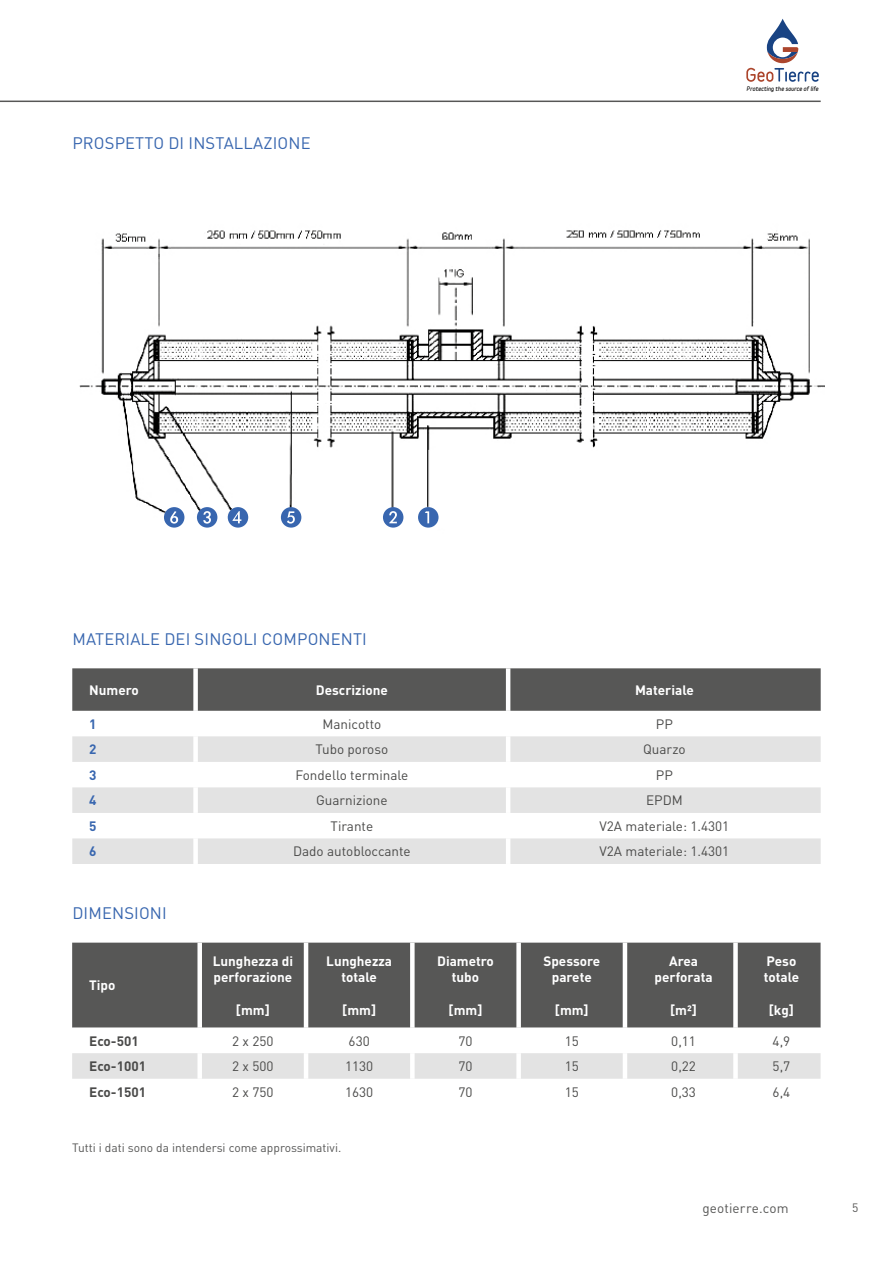
<style>
.page{position:relative;width:893px;height:1263px;background:#fff}
.page>*{position:absolute;margin:0;border:0;box-sizing:border-box;transform-origin:0 0}
.t1{font:16.5px "DIN Pro";letter-spacing:.01em;color:#3866af}
.t2{font:13.5px "DIN Pro";color:#4a4a49}
.t3{font:700 13.5px/16.2px "DIN Pro";color:#fff;text-align:center}
.t4{font:700 13.5px "DIN Pro";color:#4a4a49}
.t5{font:13.5px "DIN Pro";letter-spacing:.01em;color:#575756}
.t6{font:700 13.5px "DIN Pro";color:#3866af}
.t7{font:12px "DIN Pro";color:#575756}
.t8{font:italic 900 5.55px "Variable";color:#000}
</style>
<div class="page">
<hr style="left:0;top:101px;width:821px;height:1px;background:#575756">
<svg style="left:746px;top:19px;width:73px;height:63px"></svg>
<div style="left:72px;top:668px;width:749px;height:43px;background:#575756"></div>
<svg style="left:72px;top:736px;width:749px;height:128px;fill:#e3e3e3"></svg>
<div style="left:193px;top:668px;width:5px;height:43px;background:#fff"></div>
<hr style="left:506px;top:668px;width:4px;height:43px;background:#fff">
<div style="left:193px;top:736px;width:5px;height:26px;background:#fff"></div>
<hr style="left:506px;top:736px;width:4px;height:26px;background:#fff">
<div style="left:193px;top:762px;width:5px;height:25px;background:#fff"></div>
<hr style="left:506px;top:762px;width:4px;height:25px;background:#fff">
<div style="left:193px;top:787px;width:5px;height:26px;background:#fff"></div>
<hr style="left:506px;top:787px;width:4px;height:26px;background:#fff">
<div style="left:193px;top:813px;width:5px;height:25px;background:#fff"></div>
<hr style="left:506px;top:813px;width:4px;height:25px;background:#fff">
<div style="left:193px;top:838px;width:5px;height:26px;background:#fff"></div>
<hr style="left:506px;top:838px;width:4px;height:26px;background:#fff">
<img style="left:79px;top:230px;width:746px;height:290px">
<svg style="left:418px;top:507px;width:21px;height:21px"></svg>
<svg style="left:228px;top:507px;width:20px;height:21px"></svg>
<svg style="left:197px;top:507px;width:20px;height:21px"></svg>
<svg style="left:164px;top:507px;width:20px;height:21px"></svg>
<svg style="left:281px;top:507px;width:20px;height:21px"></svg>
<svg style="left:383px;top:507px;width:20px;height:21px"></svg>
<div style="left:72px;top:943px;width:749px;height:85px;background:#575756"></div>
<div style="left:72px;top:1053px;width:749px;height:26px;background:#e3e3e3"></div>
<div style="left:197px;top:943px;width:5px;height:85px;background:#fff"></div>
<hr style="left:304px;top:943px;width:4px;height:85px;background:#fff">
<div style="left:410px;top:943px;width:5px;height:85px;background:#fff"></div>
<div style="left:197px;top:1053px;width:5px;height:26px;background:#fff"></div>
<hr style="left:304px;top:1053px;width:4px;height:26px;background:#fff">
<div style="left:410px;top:1053px;width:5px;height:26px;background:#fff"></div>
<div style="left:516px;top:943px;width:5px;height:85px;background:#fff"></div>
<hr style="left:623px;top:943px;width:4px;height:85px;background:#fff">
<div style="left:733px;top:943px;width:5px;height:85px;background:#fff"></div>
<div style="left:516px;top:1053px;width:5px;height:26px;background:#fff"></div>
<hr style="left:623px;top:1053px;width:4px;height:26px;background:#fff">
<div style="left:733px;top:1053px;width:5px;height:26px;background:#fff"></div>
<p class="t1" style="left:72px;top:131px;width:240px">PROSPETTO DI INSTALLAZIONE</p>
<p class="t8" style="left:747px;top:85px;width:73px">Protecting the source of life</p>
<p class="t1" style="left:72px;top:628px;width:296px">MATERIALE DEI SINGOLI COMPONENTI</p>
<p class="t3" style="left:89px;top:681px;width:51px">Numero</p>
<p class="t3" style="left:316px;top:681px;width:74px">Descrizione</p>
<p class="t3" style="left:635px;top:681px;width:60px">Materiale</p>
<p class="t6" style="left:89px;top:715px;width:9px">1</p>
<p class="t2" style="left:323px;top:715px;width:60px">Manicotto</p>
<p class="t2" style="left:656px;top:715px;width:19px">PP</p>
<p class="t6" style="left:89px;top:740px;width:9px">2</p>
<p class="t2" style="left:315px;top:740px;width:74px">Tubo poroso</p>
<p class="t2" style="left:643px;top:740px;width:44px">Quarzo</p>
<p class="t6" style="left:89px;top:766px;width:9px">3</p>
<p class="t2" style="left:295px;top:766px;width:114px">Fondello terminale</p>
<p class="t2" style="left:656px;top:766px;width:19px">PP</p>
<p class="t6" style="left:89px;top:791px;width:9px">4</p>
<p class="t2" style="left:316px;top:791px;width:73px">Guarnizione</p>
<p class="t2" style="left:646px;top:791px;width:38px">EPDM</p>
<p class="t6" style="left:89px;top:817px;width:9px">5</p>
<p class="t2" style="left:331px;top:817px;width:44px">Tirante</p>
<p class="t2" style="left:599px;top:817px;width:131px">V2A materiale: 1.4301</p>
<p class="t6" style="left:89px;top:842px;width:9px">6</p>
<p class="t2" style="left:293px;top:842px;width:119px">Dado autobloccante</p>
<p class="t2" style="left:599px;top:842px;width:131px">V2A materiale: 1.4301</p>
<p class="t1" style="left:72px;top:902px;width:96px">DIMENSIONI</p>
<p class="t3" style="left:89px;top:977px;width:28px">Tipo</p>
<p class="t3" style="left:213px;top:952px;width:82px;text-align:left">Lunghezza di perforazione</p>
<p class="t3" style="left:236px;top:1001px;width:35px">[mm]</p>
<p class="t3" style="left:326px;top:952px;width:67px">Lunghezza totale</p>
<p class="t3" style="left:342px;top:1001px;width:35px">[mm]</p>
<p class="t3" style="left:437px;top:952px;width:58px">Diametro tubo</p>
<p class="t3" style="left:449px;top:1001px;width:35px">[mm]</p>
<p class="t3" style="left:543px;top:952px;width:58px">Spessore parete</p>
<p class="t3" style="left:555px;top:1001px;width:35px">[mm]</p>
<p class="t3" style="left:655px;top:952px;width:59px">Area perforata</p>
<p class="t3" style="left:670px;top:1001px;width:28px">[m²]</p>
<p class="t3" style="left:764px;top:952px;width:37px;text-align:left">Peso totale</p>
<p class="t3" style="left:769px;top:1001px;width:27px">[kg]</p>
<p class="t4" style="left:89px;top:1031px;width:51px">Eco-501</p>
<p class="t2" style="left:232px;top:1031px;width:43px">2 x 250</p>
<p class="t2" style="left:349px;top:1031px;width:23px">630</p>
<p class="t2" style="left:458px;top:1031px;width:16px">70</p>
<p class="t2" style="left:565px;top:1031px;width:16px">15</p>
<p class="t2" style="left:671px;top:1031px;width:26px">0,11</p>
<p class="t2" style="left:773px;top:1031px;width:19px">4,9</p>
<p class="t4" style="left:89px;top:1057px;width:58px">Eco-1001</p>
<p class="t2" style="left:232px;top:1057px;width:43px">2 x 500</p>
<p class="t2" style="left:345px;top:1057px;width:30px">1130</p>
<p class="t2" style="left:458px;top:1057px;width:16px">70</p>
<p class="t2" style="left:565px;top:1057px;width:16px">15</p>
<p class="t2" style="left:671px;top:1057px;width:26px">0,22</p>
<p class="t2" style="left:773px;top:1057px;width:19px">5,7</p>
<p class="t4" style="left:89px;top:1082px;width:58px">Eco-1501</p>
<p class="t2" style="left:232px;top:1082px;width:43px">2 x 750</p>
<p class="t2" style="left:345px;top:1082px;width:30px">1630</p>
<p class="t2" style="left:458px;top:1082px;width:16px">70</p>
<p class="t2" style="left:565px;top:1082px;width:16px">15</p>
<p class="t2" style="left:671px;top:1082px;width:26px">0,33</p>
<p class="t2" style="left:773px;top:1082px;width:19px">6,4</p>
<p class="t7" style="left:72px;top:1139px;width:270px">Tutti i dati sono da intendersi come approssimativi.</p>
<p class="t5" style="left:702px;top:1199px;width:88px">geotierre.com</p>
<p class="t7" style="left:852px;top:1200px;width:8px">5</p>
</div>
